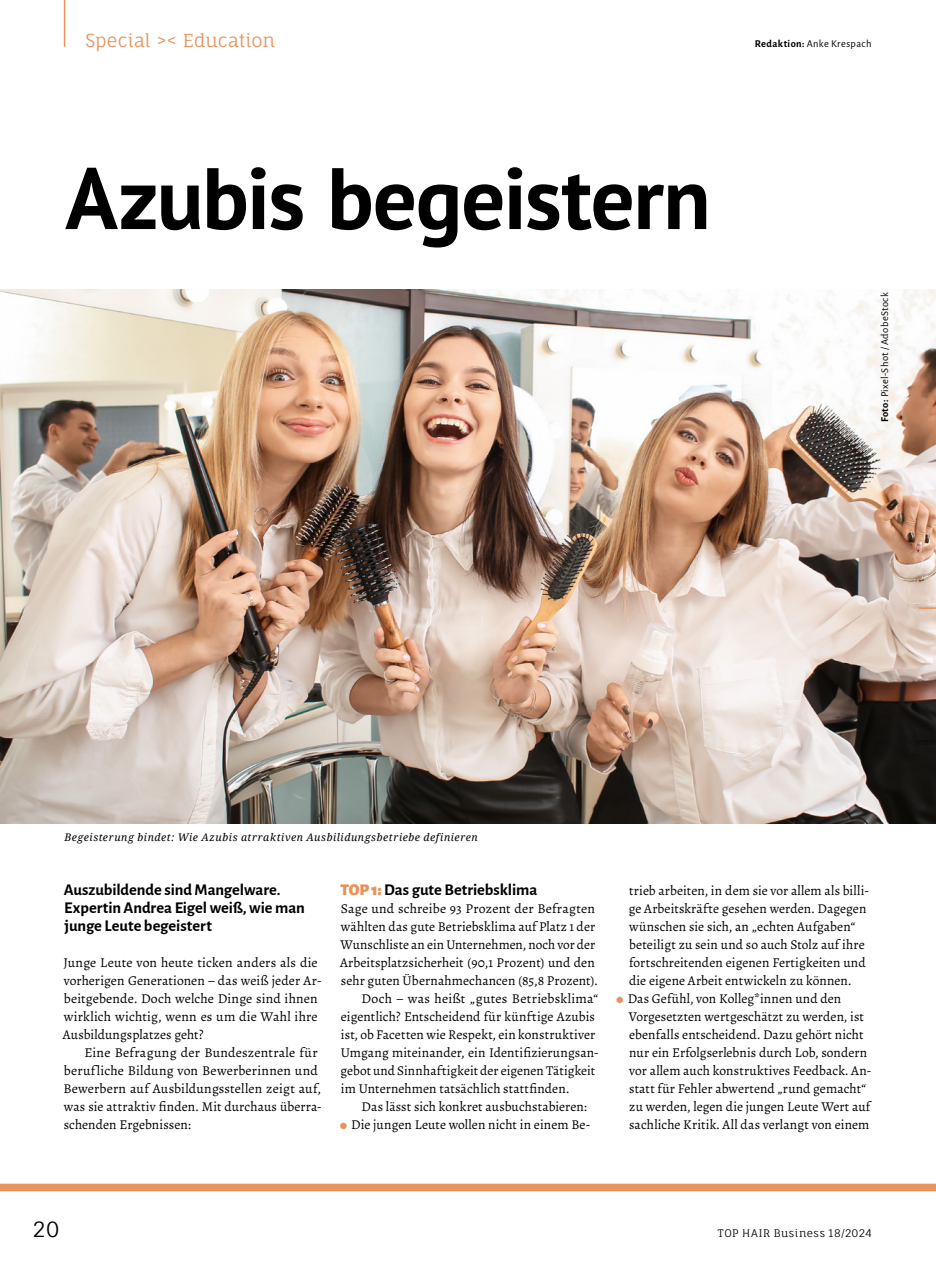
<style>
.page{position:relative;width:936px;height:1263px;background:#fff}
.page>*{position:absolute;margin:0;border:0;box-sizing:border-box;transform-origin:0 0}
.Headline_PT_Sans{font:700 87px "PT Sans";letter-spacing:-.015em;color:#000}
._122_Seite_Zahl{font:21px "Fauna One";color:#000}
._120_Seite_Rubrik{font:18px "Fauna One";letter-spacing:-.005em;color:#e8935c}
._30_Vorspann{font:700 16.5px/18px "Alegreya Sans";letter-spacing:-.005em;color:#000}
._31_Zwiti{font:700 16.5px "Alegreya Sans";letter-spacing:-.005em;color:#000}
._040__Alegreya_ohne_Einzug{font:13.5px/18px "Alegreya";letter-spacing:.005em;color:#000}
._100_BU_Italic{font:italic 10.5px "Droid Serif";letter-spacing:.055em;color:#000}
._102_Credit_links{font:10.5px "Alegreya Sans";letter-spacing:.035em;color:#000}
._103_Credit_rechts{font:10.5px "Alegreya Sans";letter-spacing:.035em;color:#000}
._121_Seite_Kolumne{font:10.5px "Fauna One";letter-spacing:.05em;color:#000}
.s1{font-weight:700}
.s2{font-weight:900;color:#e8935c}
</style>
<div class="page">
<div style="left:0;top:1184px;width:935px;height:7px;background:#e8935c"></div>
<img style="left:0;top:290px;width:935px;height:533px">
<svg style="left:918px;top:607px;width:17px;height:2px"></svg>
<hr style="left:64px;top:0;width:1px;height:47px;background:#e8935c">
<p class="_120_Seite_Rubrik" style="left:85px;top:29px;width:191px">Special &gt;&lt; Education</p>
<p class="Headline_PT_Sans" style="left:65px;top:141px;width:647px">Azubis begeistern</p>
<p class="_103_Credit_rechts" style="left:754px;top:36px;width:118px"><span class="s1">Redaktion:</span> Anke Krespach</p>
<p class="_102_Credit_links" style="left:877px;top:422px;width:131px;rotate:-90deg"><span class="s1">Foto:</span> Pixel-Shot / AdobeStock</p>
<p class="_100_BU_Italic" style="left:65px;top:831px;width:414px">Begeisterung bindet: Wie Azubis atrraktiven Ausbilidungsbetriebe definieren</p>
<p class="_30_Vorspann" style="left:64px;top:880px;width:242px">Auszubildende sind Mangelware.<br>Expertin Andrea Eigel weiß, wie man junge Leute begeistert</p>
<p class="_040__Alegreya_ohne_Einzug" style="left:63px;top:954px;width:260px">Junge Leute von heute ticken anders als die vorherigen Generationen – das weiß jeder Ar&shy;beitgebende. Doch welche Dinge sind ihnen wirklich wichtig, wenn es um die Wahl ihre Ausbildungsplatzes geht?</p>
<p class="_040__Alegreya_ohne_Einzug" style="left:63px;top:1044px;width:259px;text-indent:21px">Eine Befragung der Bundeszentrale für berufliche Bildung von Bewerberinnen und Bewerbern auf Ausbildungsstellen zeigt auf, was sie attraktiv finden. Mit durchaus überra&shy;schenden Ergebnissen:</p>
<p class="_31_Zwiti" style="left:340px;top:878px;width:198px"><span class="s2">TOP 1:</span> Das gute Betriebsklima</p>
<p class="_040__Alegreya_ohne_Einzug" style="left:340px;top:900px;width:259px">Sage und schreibe 93 Prozent der Befragten wählten das gute Betriebsklima auf Platz 1 der Wunschliste an ein Unternehmen, noch vor der Arbeitsplatzsicherheit (90,1 Prozent) und den sehr guten Übernahmechancen (85,8 Prozent).</p>
<p class="_040__Alegreya_ohne_Einzug" style="left:340px;top:990px;width:259px;text-indent:21px">Doch – was heißt „gutes Betriebsklima“ eigentlich? Entscheidend für künftige Azubis ist, ob Facetten wie Respekt, ein konstruktiver Umgang miteinander, ein Identifizierungsan&shy;gebot und Sinnhaftigkeit der eigenen Tätigkeit im Unternehmen tatsächlich stattfinden.</p>
<p class="_040__Alegreya_ohne_Einzug" style="left:361px;top:1098px;width:227px">Das lässt sich konkret ausbuchstabieren:</p>
<p class="_040__Alegreya_ohne_Einzug" style="left:351px;top:1116px;width:240px">Die jungen Leute wollen nicht in einem Be-</p>
<p class="_040__Alegreya_ohne_Einzug" style="left:629px;top:882px;width:241px">trieb arbeiten, in dem sie vor allem als billi&shy;ge Arbeitskräfte gesehen werden. Dagegen wünschen sie sich, an „echten Aufgaben“ beteiligt zu sein und so auch Stolz auf ihre fortschreitenden eigenen Fertigkeiten und die eigene Arbeit entwickeln zu können.</p>
<p class="_040__Alegreya_ohne_Einzug" style="left:627px;top:990px;width:245px">Das Gefühl, von Kolleg*innen und den Vorgesetzten wertgeschätzt zu werden, ist ebenfalls entscheidend. Dazu gehört nicht nur ein Erfolgserlebnis durch Lob, sondern vor allem auch konstruktives Feedback. An&shy;statt für Fehler abwertend „rund gemacht“ zu werden, legen die jungen Leute Wert auf sachliche Kritik. All das verlangt von einem</p>
<p class="_122_Seite_Zahl" style="left:33px;top:1216px;width:28px">20</p>
<p class="_121_Seite_Kolumne" style="left:717px;top:1227px;width:155px">TOP HAIR Business 18/2024</p>
</div>
